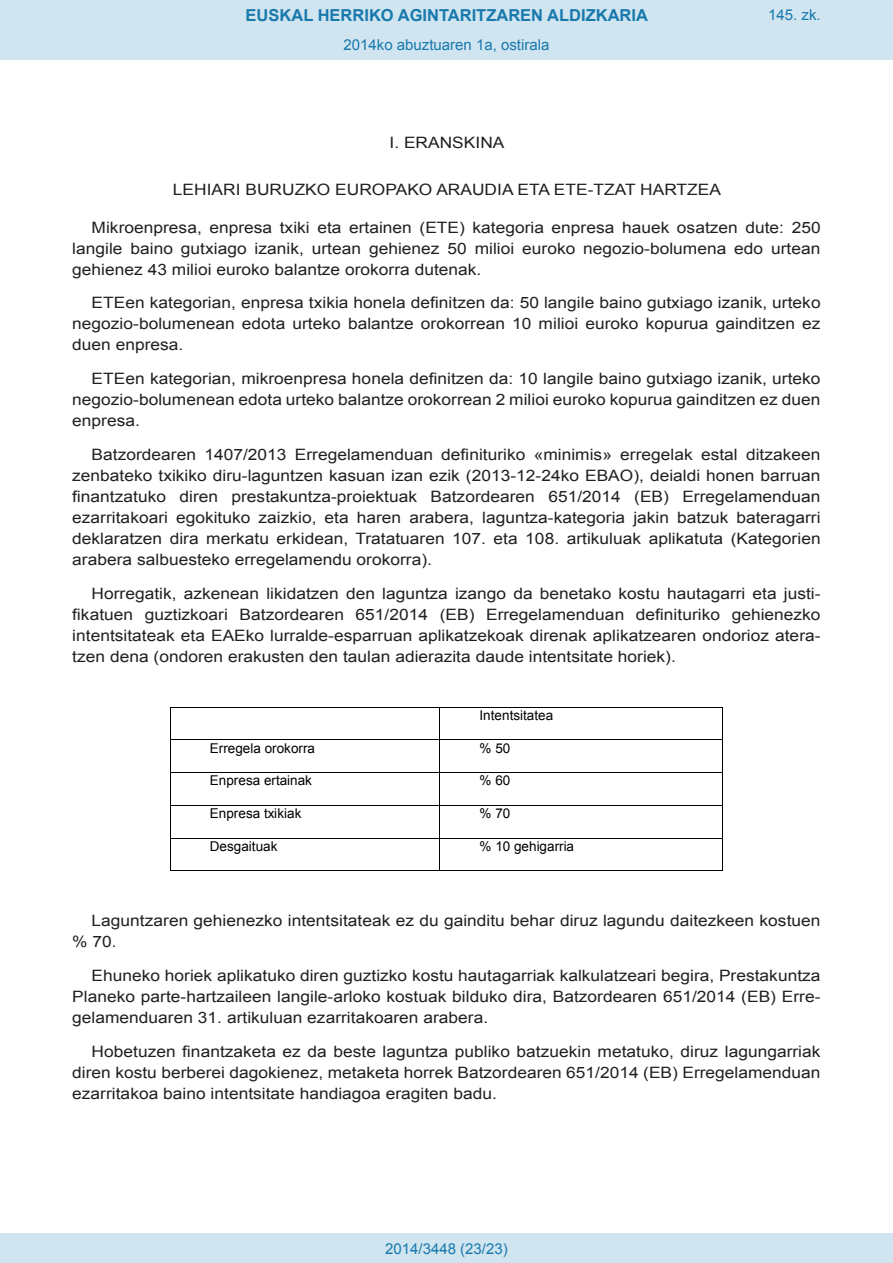
<style>
.page{position:relative;width:893px;height:1263px;background:#fff}
.page>*{position:absolute;margin:0;border:0;box-sizing:border-box;transform-origin:0 0}
.t1{font:700 16.5px "Arial";color:#1879ad}
.BOPVDetalle{font:15.6px/21px "Arial";color:#231f20;text-align:justify;scale:1.11 1}
.BOPVClave{font:15.6px "Arial";color:#231f20;scale:1.11 1}
.Paginacion_Centro{font:15px "Arial";color:#1879ad}
.t2{font:13.5px "Arial";letter-spacing:.005em;color:#000}
</style>
<div class="page">
<div style="left:0;top:0;width:893px;height:60px;background:#d0e5f0"></div>
<div style="left:0;top:1233px;width:893px;height:30px;background:#d0e5f0"></div>
<hr style="left:170px;top:707px;width:269px;height:1px;background:#000">
<hr style="left:440px;top:707px;width:282px;height:1px;background:#000">
<hr style="left:170px;top:707px;width:1px;height:32px;background:#000">
<hr style="left:439px;top:707px;width:1px;height:32px;background:#000">
<hr style="left:722px;top:707px;width:1px;height:32px;background:#000">
<hr style="left:170px;top:739px;width:269px;height:1px;background:#000">
<hr style="left:440px;top:739px;width:282px;height:1px;background:#000">
<hr style="left:170px;top:740px;width:1px;height:32px;background:#000">
<hr style="left:439px;top:740px;width:1px;height:32px;background:#000">
<hr style="left:722px;top:740px;width:1px;height:32px;background:#000">
<hr style="left:170px;top:772px;width:269px;height:1px;background:#000">
<hr style="left:440px;top:772px;width:282px;height:1px;background:#000">
<hr style="left:170px;top:773px;width:1px;height:32px;background:#000">
<hr style="left:439px;top:773px;width:1px;height:32px;background:#000">
<hr style="left:722px;top:773px;width:1px;height:32px;background:#000">
<hr style="left:170px;top:805px;width:269px;height:1px;background:#000">
<hr style="left:440px;top:805px;width:282px;height:1px;background:#000">
<hr style="left:170px;top:806px;width:1px;height:32px;background:#000">
<hr style="left:439px;top:806px;width:1px;height:32px;background:#000">
<hr style="left:722px;top:806px;width:1px;height:32px;background:#000">
<hr style="left:170px;top:838px;width:269px;height:1px;background:#000">
<hr style="left:440px;top:838px;width:282px;height:1px;background:#000">
<hr style="left:170px;top:838px;width:1px;height:32px;background:#000">
<hr style="left:170px;top:870px;width:269px;height:1px;background:#000">
<hr style="left:439px;top:838px;width:1px;height:32px;background:#000">
<hr style="left:440px;top:870px;width:282px;height:1px;background:#000">
<hr style="left:722px;top:838px;width:1px;height:32px;background:#000">
<p class="t1" style="left:246px;top:4px;width:404px">EUSKAL HERRIKO AGINTARITZAREN ALDIZKARIA</p>
<p class="Paginacion_Centro" style="left:343px;top:35px;width:207px">2014ko abuztuaren 1a, ostirala</p>
<p class="Paginacion_Centro" style="left:768px;top:5px;width:54px">145. zk.</p>
<p class="BOPVClave" style="left:389px;top:132px;width:105px">I. ERANSKINA</p>
<p class="BOPVClave" style="left:173px;top:179px;width:495px">LEHIARI BURUZKO EUROPAKO ARAUDIA ETA ETE-TZAT HARTZEA</p>
<p class="BOPVDetalle" style="left:72px;top:217px;width:676px;text-indent:19px">Mikroenpresa, enpresa txiki eta ertainen (ETE) kategoria enpresa hauek osatzen dute: 250 langile baino gutxiago izanik, urtean gehienez 50 milioi euroko negozio-bolumena edo urtean gehienez 43 milioi euroko balantze orokorra dutenak.</p>
<p class="BOPVDetalle" style="left:72px;top:293px;width:676px;text-indent:19px">ETEen kategorian, enpresa txikia honela definitzen da: 50 langile baino gutxiago izanik, urteko negozio-bolumenean edota urteko balantze orokorrean 10 milioi euroko kopurua gainditzen ez duen enpresa.</p>
<p class="BOPVDetalle" style="left:72px;top:368px;width:676px;text-indent:19px">ETEen kategorian, mikroenpresa honela definitzen da: 10 langile baino gutxiago izanik, urteko negozio-bolumenean edota urteko balantze orokorrean 2 milioi euroko kopurua gainditzen ez duen enpresa.</p>
<p class="BOPVDetalle" style="left:72px;top:444px;width:676px;text-indent:19px">Batzordearen 1407/2013 Erregelamenduan definituriko «minimis» erregelak estal ditzakeen zenbateko txikiko diru-laguntzen kasuan izan ezik (2013-12-24ko EBAO), deialdi honen barruan finantzatuko diren prestakuntza-proiektuak Batzordearen 651/2014 (EB) Erregelamenduan ezarritakoari egokituko zaizkio, eta haren arabera, laguntza-kategoria jakin batzuk bateragarri deklaratzen dira merkatu erkidean, Tratatuaren 107. eta 108. artikuluak aplikatuta (Kategorien arabera salbuesteko erregelamendu orokorra).</p>
<p class="BOPVDetalle" style="left:72px;top:583px;width:676px;text-indent:19px">Horregatik, azkenean likidatzen den laguntza izango da benetako kostu hautagarri eta justi&shy;fikatuen guztizkoari Batzordearen 651/2014 (EB) Erregelamenduan definituriko gehienezko intentsitateak eta EAEko lurralde-esparruan aplikatzekoak direnak aplikatzearen ondorioz atera&shy;tzen dena (ondoren erakusten den taulan adierazita daude intentsitate horiek).</p>
<p class="t2" style="left:479px;top:706px;width:75px">Intentsitatea</p>
<p class="t2" style="left:210px;top:739px;width:107px">Erregela orokorra</p>
<p class="t2" style="left:479px;top:739px;width:32px">% 50</p>
<p class="t2" style="left:210px;top:772px;width:104px">Enpresa ertainak</p>
<p class="t2" style="left:479px;top:772px;width:32px">% 60</p>
<p class="t2" style="left:210px;top:804px;width:93px">Enpresa txikiak</p>
<p class="t2" style="left:479px;top:804px;width:32px">% 70</p>
<p class="t2" style="left:210px;top:837px;width:69px">Desgaituak</p>
<p class="t2" style="left:479px;top:837px;width:96px">% 10 gehigarria</p>
<p class="BOPVDetalle" style="left:72px;top:910px;width:675px;text-indent:19px">Laguntzaren gehienezko intentsitateak ez du gainditu behar diruz lagundu daitezkeen kostuen % 70.</p>
<p class="BOPVDetalle" style="left:72px;top:965px;width:676px;text-indent:19px">Ehuneko horiek aplikatuko diren guztizko kostu hautagarriak kalkulatzeari begira, Prestakuntza Planeko parte-hartzaileen langile-arloko kostuak bilduko dira, Batzordearen 651/2014 (EB) Erre&shy;gelamenduaren 31. artikuluan ezarritakoaren arabera.</p>
<p class="BOPVDetalle" style="left:72px;top:1041px;width:676px;text-indent:19px">Hobetuzen finantzaketa ez da beste laguntza publiko batzuekin metatuko, diruz lagungarriak diren kostu berberei dagokienez, metaketa horrek Batzordearen 651/2014 (EB) Erregelamenduan ezarritakoa baino intentsitate handiagoa eragiten badu.</p>
<p class="Paginacion_Centro" style="left:385px;top:1238px;width:124px">2014/3448 (23/23)</p>
</div>
